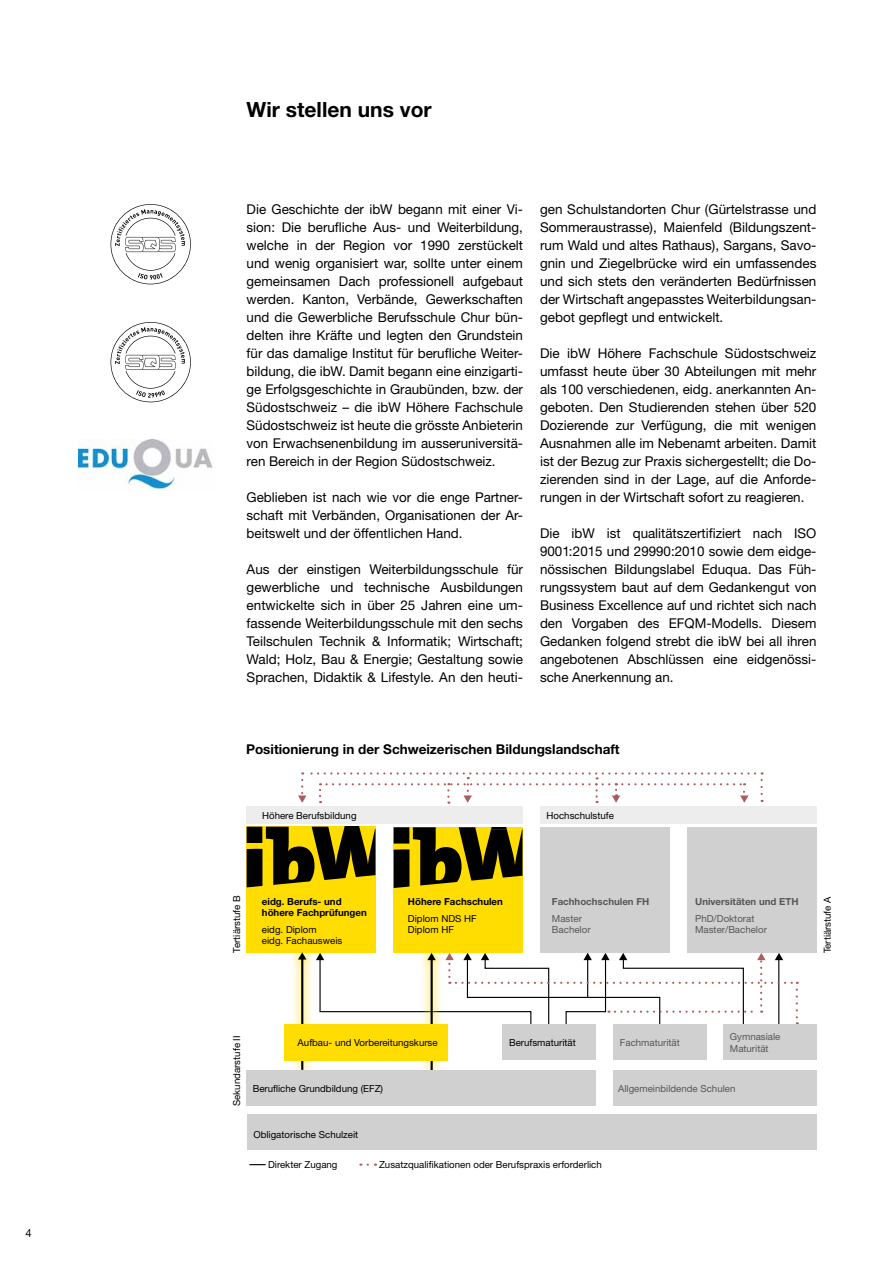
<style>
.page{position:relative;width:893px;height:1263px;background:#fff}
.page>*{position:absolute;margin:0;border:0;box-sizing:border-box;transform-origin:0 0}
.t1{font:700 21px "Helvetica Neue LT Std";color:#000}
.t2{font:13.5px/18px "Helvetica Neue LT Std";color:#000;text-align:justify}
.t3{font:700 13.5px "Helvetica Neue LT Std";color:#000}
.t4{font:11.25px "Helvetica Neue LT Std";color:#000}
.t5{font:9.75px/11.7px "Helvetica Neue LT Std";color:#000}
.t6{font:9.75px/11.7px "Helvetica Neue LT Std";color:#575756}
.t7{font:700 9.75px/11.7px "Helvetica Neue LT Std";color:#000}
.t8{font:700 9.75px "Helvetica Neue LT Std";color:#575756}
</style>
<div class="page">
<svg style="left:111px;top:204px;width:80px;height:80px"></svg>
<svg style="left:111px;top:322px;width:80px;height:80px"></svg>
<img style="left:79px;top:439px;width:134px;height:51px">
<div style="left:247px;top:806px;width:276px;height:18px;background:#ededed"></div>
<div style="left:540px;top:806px;width:276px;height:18px;background:#ededed"></div>
<div style="left:613px;top:1070px;width:203px;height:36px;background:#d0d0d0"></div>
<div style="left:247px;top:1114px;width:569px;height:36px;background:#d0d0d0"></div>
<svg style="left:249px;top:1164px;width:17px;height:1px"></svg>
<svg style="left:298px;top:772px;width:465px;height:32px"></svg>
<div style="left:247px;top:827px;width:128px;height:125px;background:#fd0"></div>
<svg style="left:247px;top:827px;width:128px;height:60px"></svg>
<div style="left:687px;top:827px;width:129px;height:126px;background:#d0d0d0"></div>
<div style="left:540px;top:827px;width:129px;height:126px;background:#d0d0d0"></div>
<div style="left:394px;top:827px;width:128px;height:126px;background:#fd0"></div>
<svg style="left:394px;top:827px;width:128px;height:61px"></svg>
<div style="left:290px;top:944px;width:25px;height:134px;background:#fd0;opacity:.75"></div>
<hr style="left:301px;top:956px;width:2px;height:114px;background:#000">
<svg style="left:298px;top:952px;width:8px;height:7px"></svg>
<div style="left:419px;top:945px;width:25px;height:134px;background:#fd0;opacity:.75"></div>
<hr style="left:431px;top:956px;width:2px;height:114px;background:#000">
<svg style="left:316px;top:953px;width:482px;height:73px"></svg>
<div style="left:723px;top:1024px;width:93px;height:36px;background:#d0d0d0"></div>
<div style="left:613px;top:1024px;width:93px;height:36px;background:#d0d0d0"></div>
<div style="left:502px;top:1024px;width:93px;height:36px;background:#d0d0d0"></div>
<div style="left:247px;top:1070px;width:349px;height:36px;background:#d0d0d0"></div>
<div style="left:284px;top:1024px;width:164px;height:36px;background:#fd0"></div>
<p class="t4" style="left:26px;top:1227px;width:8px">4</p>
<h1 class="t1" style="left:247px;top:97px;width:187px">Wir stellen uns vor</h1>
<p class="t2" style="left:247px;top:200px;width:278px">Die Geschichte der ibW begann mit einer Vi&shy;sion: Die berufliche Aus- und Weiterbildung, welche in der Region vor 1990 zerstückelt und wenig organisiert war, sollte unter einem gemeinsamen Dach professionell aufgebaut werden. Kanton, Verbände, Gewerkschaften und die Gewerbliche Berufsschule Chur bün&shy;delten ihre Kräfte und legten den Grundstein für das damalige Institut für berufliche Weiter&shy;bildung, die ibW. Damit begann eine einzigarti&shy;ge Erfolgsgeschichte in Graubünden, bzw. der Südostschweiz – die ibW Höhere Fachschule Südostschweiz ist heute die grösste Anbieterin von Erwachsenenbildung im ausseruniversitä&shy;ren Bereich in der Region Südostschweiz.</p>
<p class="t2" style="left:247px;top:488px;width:278px">Geblieben ist nach wie vor die enge Partner&shy;schaft mit Verbänden, Organisationen der Ar&shy;beitswelt und der öffentlichen Hand.</p>
<p class="t2" style="left:247px;top:560px;width:278px">Aus der einstigen Weiterbildungsschule für gewerbliche und technische Ausbildungen entwickelte sich in über 25 Jahren eine um&shy;fassende Weiterbildungsschule mit den sechs Teilschulen Technik &amp; Informatik; Wirtschaft; Wald; Holz, Bau &amp; Energie; Gestaltung sowie Sprachen, Didaktik &amp; Lifestyle. An den heuti-</p>
<p class="t2" style="left:540px;top:200px;width:278px">gen Schulstandorten Chur (Gürtelstrasse und Sommeraustrasse), Maienfeld (Bildungszent&shy;rum Wald und altes Rathaus), Sargans, Savo&shy;gnin und Ziegelbrücke wird ein umfassendes und sich stets den veränderten Bedürfnissen der Wirtschaft angepasstes Weiterbildungsan&shy;gebot gepflegt und entwickelt.</p>
<p class="t2" style="left:540px;top:344px;width:278px">Die ibW Höhere Fachschule Südostschweiz umfasst heute über 30 Abteilungen mit mehr als 100 verschiedenen, eidg. anerkannten An&shy;geboten. Den Studierenden stehen über 520<br>Dozierende zur Verfügung, die mit wenigen Ausnahmen alle im Nebenamt arbeiten. Damit ist der Bezug zur Praxis sichergestellt; die Do&shy;zierenden sind in der Lage, auf die Anforde&shy;rungen in der Wirtschaft sofort zu reagieren.</p>
<p class="t2" style="left:540px;top:524px;width:278px">Die ibW ist qualitätszertifiziert nach ISO 9001:2015 und 29990:2010 sowie dem eidge&shy;nössischen Bildungslabel Eduqua. Das Füh&shy;rungssystem baut auf dem Gedankengut von Business Excellence auf und richtet sich nach den Vorgaben des EFQM-Modells. Diesem Gedanken folgend strebt die ibW bei all ihren angebotenen Abschlüssen eine eidgenössi&shy;sche Anerkennung an.</p>
<p class="t3" style="left:246px;top:741px;width:375px">Positionierung in der Schweizerischen Bildungslandschaft</p>
<p class="t5" style="left:262px;top:810px;width:96px">Höhere Berufsbildung</p>
<p class="t5" style="left:546px;top:810px;width:69px">Hochschulstufe</p>
<p class="t5" style="left:231px;top:952px;width:59px;rotate:-90deg">Tertiärstufe B</p>
<p class="t5" style="left:821px;top:953px;width:59px;rotate:-90deg">Tertiärstufe A</p>
<p class="t7" style="left:262px;top:895px;width:106px">eidg. Berufs- und höhere Fachprüfungen</p>
<p class="t5" style="left:262px;top:923px;width:82px">eidg. Diplom<br>eidg. Fachausweis</p>
<p class="t7" style="left:408px;top:896px;width:96px">Höhere Fachschulen</p>
<p class="t5" style="left:408px;top:912px;width:70px">Diplom NDS HF<br>Diplom HF</p>
<p class="t8" style="left:552px;top:896px;width:99px">Fachhochschulen FH</p>
<p class="t6" style="left:552px;top:912px;width:40px">Master<br>Bachelor</p>
<p class="t8" style="left:695px;top:896px;width:105px">Universitäten und ETH</p>
<p class="t6" style="left:695px;top:912px;width:73px">PhD/Doktorat<br>Master/Bachelor</p>
<p class="t5" style="left:231px;top:1106px;width:72px;rotate:-90deg">Sekundarstufe II</p>
<p class="t5" style="left:298px;top:1037px;width:142px">Aufbau- und Vorbereitungskurse</p>
<p class="t5" style="left:253px;top:1082px;width:132px">Berufliche Grundbildung (EFZ)</p>
<p class="t5" style="left:253px;top:1128px;width:106px">Obligatorische Schulzeit</p>
<p class="t5" style="left:509px;top:1037px;width:68px">Berufsmaturität</p>
<p class="t6" style="left:620px;top:1037px;width:61px">Fachmaturität</p>
<p class="t6" style="left:730px;top:1030px;width:52px">Gymnasiale<br>Maturität</p>
<p class="t6" style="left:618px;top:1082px;width:119px">Allgemeinbildende Schulen</p>
<p class="t5" style="left:268px;top:1158px;width:71px">Direkter Zugang</p>
<p class="t5" style="left:379px;top:1158px;width:224px">Zusatzqualifikationen oder Berufspraxis erforderlich</p>
</div>
